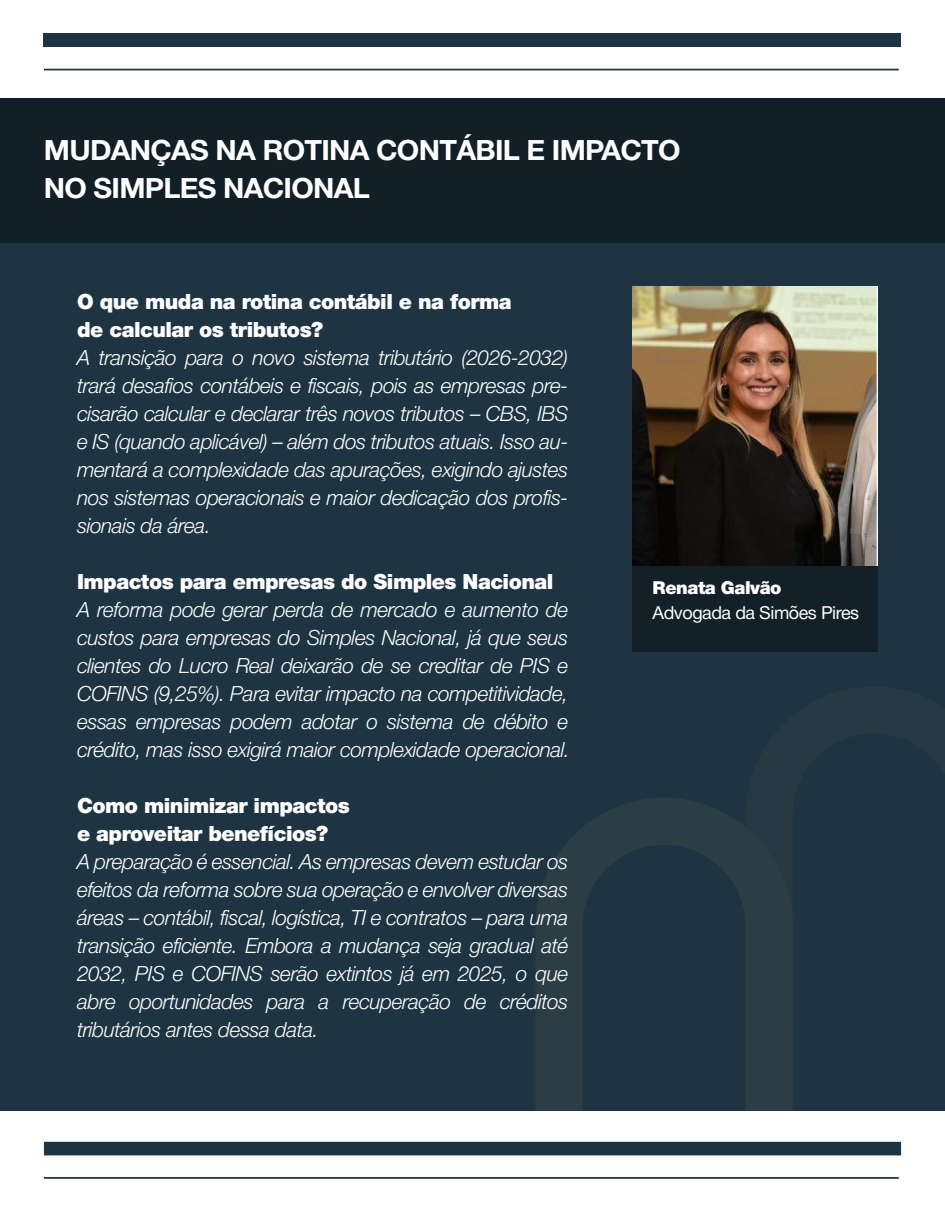
<style>
.page{position:relative;width:945px;height:1219px;background:#fff}
.page>*{position:absolute;margin:0;border:0;box-sizing:border-box;transform-origin:0 0}
.t1{font:700 28px/37.6px "Helvetica Neue";letter-spacing:-.025em;color:#fff}
.t2{font:italic 300 21px/28px "Helvetica Neue";letter-spacing:-.025em;color:#fff;text-align:justify}
.t3{font:900 21px/28px "Helvetica Neue";letter-spacing:-.025em;color:#fff}
.t4{font:17.94px "Helvetica Neue";letter-spacing:-.025em;color:#fff}
.t5{font:900 17.94px "Helvetica Neue";letter-spacing:-.025em;color:#fff}
</style>
<div class="page">
<div style="left:0;top:98px;width:945px;height:1012px;background:#1e3442"></div>
<svg style="left:536px;top:798px;width:256px;height:312px"></svg>
<div style="left:0;top:98px;width:945px;height:144px;background:#121f27"></div>
<img style="left:632px;top:286px;width:246px;height:280px">
<div style="left:632px;top:566px;width:246px;height:86px;background:#132028"></div>
<hr style="left:44px;top:69px;width:855px;height:1px;background:#1e3442">
<div style="left:44px;top:33px;width:857px;height:14px;background:#1e3442"></div>
<hr style="left:44px;top:1177px;width:855px;height:2px;background:#1e3442">
<div style="left:44px;top:1142px;width:857px;height:13px;background:#1e3442"></div>
<h1 class="t1" style="left:44px;top:132px;width:638px">MUDANÇAS NA ROTINA CONTÁBIL E IMPACTO<br>NO SIMPLES NACIONAL</h1>
<p class="t3" style="left:77px;top:288px;width:436px">O que muda na rotina contábil e na forma de calcular os tributos?</p>
<p class="t2" style="left:77px;top:342px;width:493px">A transição para o novo sistema tributário (2026-2032) trará desafios contábeis e fiscais, pois as empresas pre&shy;cisarão calcular e declarar três novos tributos – CBS, IBS e IS (quando aplicável) – além dos tributos atuais. Isso au&shy;mentará a complexidade das apurações, exigindo ajustes nos sistemas operacionais e maior dedicação dos profis&shy;sionais da área.</p>
<p class="t3" style="left:77px;top:568px;width:478px">Impactos para empresas do Simples Nacional</p>
<p class="t2" style="left:77px;top:594px;width:495px">A reforma pode gerar perda de mercado e aumento de custos para empresas do Simples Nacional, já que seus clientes do Lucro Real deixarão de se creditar de PIS e COFINS (9,25%). Para evitar impacto na competitividade, essas empresas podem adotar o sistema de débito e crédito, mas isso exigirá maior complexidade operacional.</p>
<p class="t3" style="left:77px;top:792px;width:274px">Como minimizar impactos e aproveitar benefícios?</p>
<p class="t2" style="left:77px;top:846px;width:493px">A preparação é essencial. As empresas devem estudar os efeitos da reforma sobre sua operação e envolver diversas áreas – contábil, fiscal, logística, TI e contratos – para uma transição eficiente. Embora a mudança seja gradual até 2032, PIS e COFINS serão extintos já em 2025, o que abre oportunidades para a recuperação de créditos tributários antes dessa data.</p>
<p class="t5" style="left:653px;top:573px;width:131px">Renata Galvão</p>
<p class="t4" style="left:653px;top:600px;width:208px">Advogada da Simões Pires</p>
</div>
